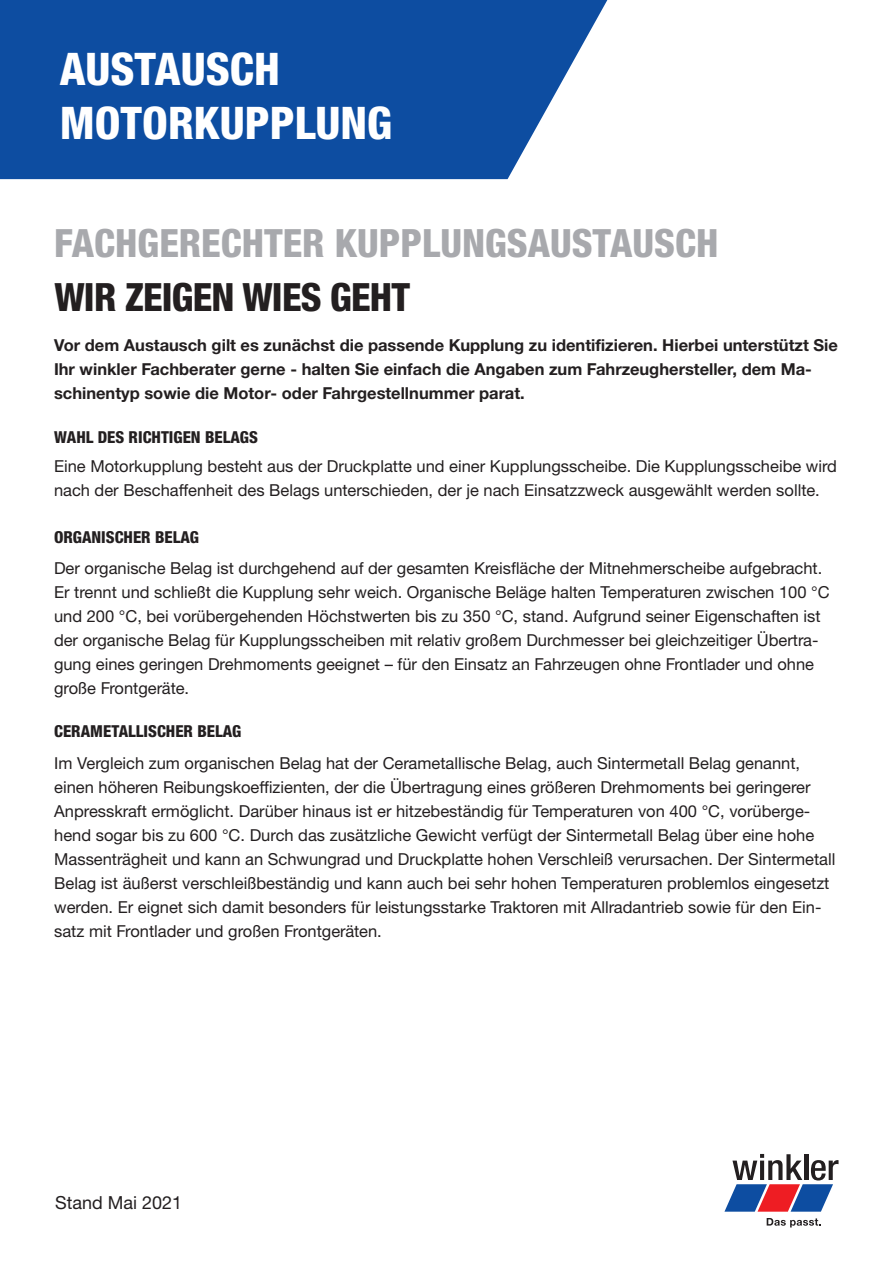
<style>
.page{position:relative;width:893px;height:1263px;background:#fff}
.page>*{position:absolute;margin:0;border:0;box-sizing:border-box;transform-origin:0 0}
.t1{font:800 condensed 45px/54px "Helvetica Neue LTW1 G";color:#fff}
.t2{font:800 condensed 39px "Helvetica Neue LTW1 G";color:#a8a9ad}
.t3{font:800 condensed 39px "Helvetica Neue LTW1 G";letter-spacing:-.02em;color:#231f20}
.t4{font:18px "Helvetica Neue LTW1 G";color:#231f20}
.t5{font:16.5px/24px "Helvetica Neue LTW1 G";color:#231f20}
.t6{font:700 16.5px/24px "Helvetica Neue LTW1 G";color:#231f20}
.t7{font:800 condensed 16.5px "Helvetica Neue LTW1 G";color:#231f20}
</style>
<div class="page">
<svg style="left:0;top:0;width:607px;height:179px;background:#205ba8"></svg>
<svg style="left:724px;top:1154px;width:114px;height:58px"></svg>
<svg style="left:767px;top:1218px;width:54px;height:9px"></svg>
<h1 class="t1" style="left:60px;top:42px;width:334px">AUSTAUSCH<br>MOTORKUPPLUNG</h1>
<h2 class="t2" style="left:54px;top:220px;width:666px">FACHGERECHTER KUPPLUNGSAUSTAUSCH</h2>
<h2 class="t3" style="left:54px;top:274px;width:357px">WIR ZEIGEN WIES GEHT</h2>
<p class="t6" style="left:54px;top:333px;width:785px">Vor dem Austausch gilt es zunächst die passende Kupplung zu identifizieren. Hierbei unterstützt Sie<br>Ihr winkler Fachberater gerne - halten Sie einfach die Angaben zum Fahrzeughersteller, dem Ma&shy;schinentyp sowie die Motor- oder Fahrgestellnummer parat.</p>
<p class="t7" style="left:54px;top:427px;width:205px">WAHL DES RICHTIGEN BELAGS</p>
<p class="t5" style="left:54px;top:454px;width:784px">Eine Motorkupplung besteht aus der Druckplatte und einer Kupplungsscheibe. Die Kupplungsscheibe wird nach der Beschaffenheit des Belags unterschieden, der je nach Einsatzzweck ausgewählt werden sollte.</p>
<p class="t7" style="left:54px;top:527px;width:147px">ORGANISCHER BELAG</p>
<p class="t5" style="left:54px;top:556px;width:777px">Der organische Belag ist durchgehend auf der gesamten Kreisfläche der Mitnehmerscheibe aufgebracht.<br>Er trennt und schließt die Kupplung sehr weich. Organische Beläge halten Temperaturen zwischen 100 °C und 200 °C, bei vorübergehenden Höchstwerten bis zu 350 °C, stand. Aufgrund seiner Eigenschaften ist der organische Belag für Kupplungsscheiben mit relativ großem Durchmesser bei gleichzeitiger Übertra&shy;gung eines geringen Drehmoments geeignet – für den Einsatz an Fahrzeugen ohne Frontlader und ohne große Frontgeräte.</p>
<p class="t7" style="left:54px;top:721px;width:189px">CERAMETALLISCHER BELAG</p>
<p class="t5" style="left:54px;top:751px;width:783px">Im Vergleich zum organischen Belag hat der Cerametallische Belag, auch Sintermetall Belag genannt, einen höheren Reibungskoeffizienten, der die Übertragung eines größeren Drehmoments bei geringerer Anpresskraft ermöglicht. Darüber hinaus ist er hitzebeständig für Temperaturen von 400 °C, vorüberge&shy;hend sogar bis zu 600 °C. Durch das zusätzliche Gewicht verfügt der Sintermetall Belag über eine hohe Massenträgheit und kann an Schwungrad und Druckplatte hohen Verschleiß verursachen. Der Sintermetall Belag ist äußerst verschleißbeständig und kann auch bei sehr hohen Temperaturen problemlos eingesetzt werden. Er eignet sich damit besonders für leistungsstarke Traktoren mit Allradantrieb sowie für den Ein&shy;satz mit Frontlader und großen Frontgeräten.</p>
<p class="t4" style="left:55px;top:1191px;width:129px">Stand Mai 2021</p>
</div>
